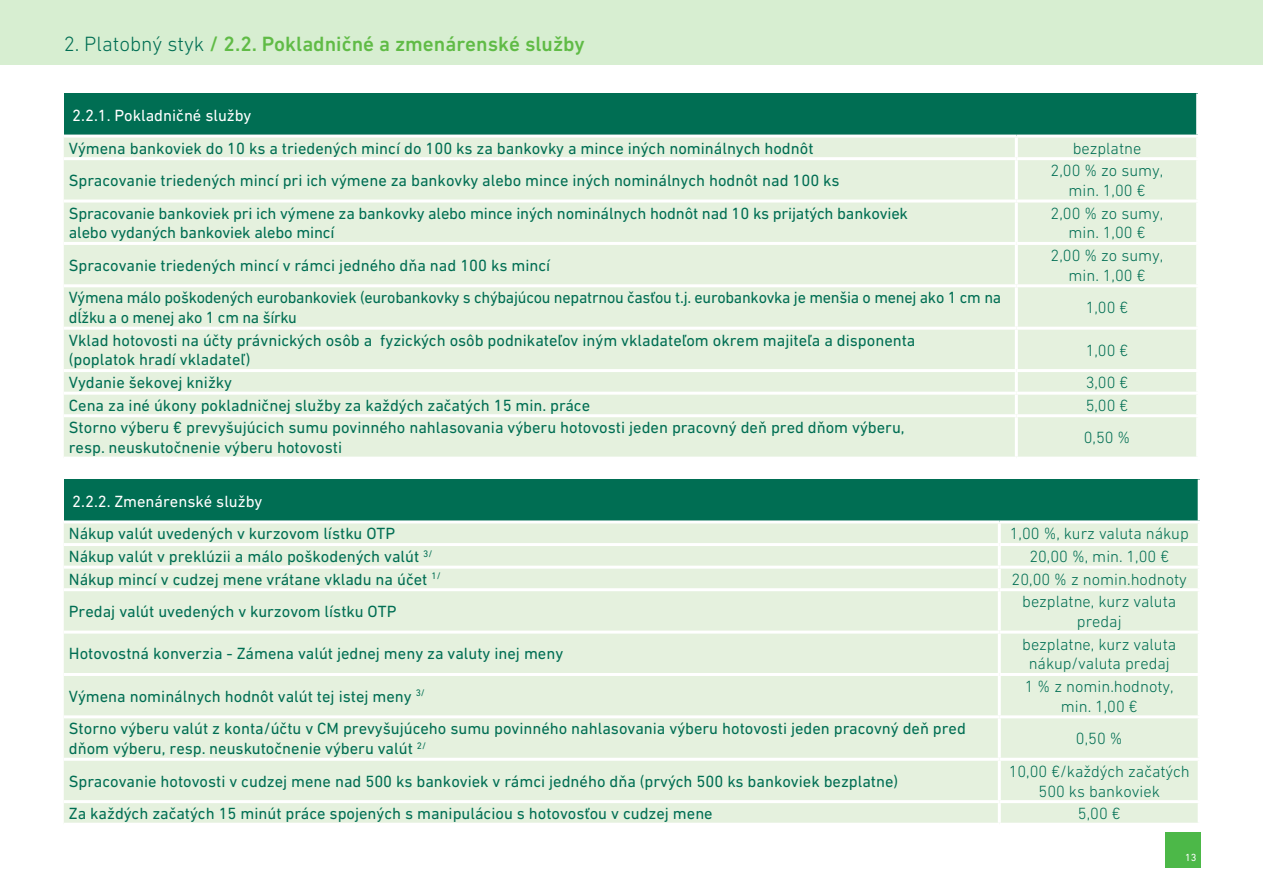
<style>
.page{position:relative;width:1263px;height:893px;background:#fff}
.page>*{position:absolute;margin:0;border:0;box-sizing:border-box;transform-origin:0 0}
.t1{font:500 21px "DIN Next W1 G";color:#60bb46}
.t2{font:16.5px/19.8px "DIN Next W1 G";color:#006e53}
.t3{font:300 16.5px/19.8px "DIN Next W1 G";color:#006e53;text-align:center}
.t4{font:16.5px "DIN Next W1 G";color:#fff}
.t5{font:10.5px "DIN Next W1 G";color:#fff}
.s1{font-weight:300;color:#006e53}
</style>
<div class="page">
<div style="left:1165px;top:832px;width:36px;height:36px;background:#4cb848"></div>
<div style="left:0;top:0;width:1263px;height:64px;background:#d7eed1"></div>
<div style="left:64px;top:94px;width:1134px;height:42px;background:#006e53"></div>
<div style="left:64px;top:138px;width:1132px;height:319px;background:#e5f1de"></div>
<hr style="left:1196px;top:94px;width:3px;height:41px;background:#fff">
<hr style="left:64px;top:135px;width:952px;height:3px;background:#fff">
<hr style="left:1016px;top:135px;width:183px;height:3px;background:#fff">
<hr style="left:1015px;top:138px;width:3px;height:19px;background:#fff">
<hr style="left:64px;top:157px;width:952px;height:3px;background:#fff">
<hr style="left:1015px;top:160px;width:3px;height:40px;background:#fff">
<hr style="left:1016px;top:157px;width:183px;height:3px;background:#fff">
<hr style="left:64px;top:200px;width:952px;height:3px;background:#fff">
<hr style="left:1015px;top:203px;width:3px;height:39px;background:#fff">
<hr style="left:1016px;top:200px;width:183px;height:3px;background:#fff">
<hr style="left:64px;top:242px;width:952px;height:3px;background:#fff">
<hr style="left:1015px;top:245px;width:3px;height:39px;background:#fff">
<hr style="left:1016px;top:242px;width:183px;height:3px;background:#fff">
<hr style="left:64px;top:284px;width:952px;height:3px;background:#fff">
<hr style="left:1015px;top:287px;width:3px;height:40px;background:#fff">
<hr style="left:1016px;top:284px;width:183px;height:3px;background:#fff">
<hr style="left:64px;top:327px;width:952px;height:3px;background:#fff">
<hr style="left:1015px;top:330px;width:3px;height:39px;background:#fff">
<hr style="left:1016px;top:327px;width:183px;height:3px;background:#fff">
<hr style="left:64px;top:369px;width:952px;height:3px;background:#fff">
<hr style="left:1015px;top:372px;width:3px;height:20px;background:#fff">
<hr style="left:1016px;top:369px;width:183px;height:3px;background:#fff">
<hr style="left:64px;top:392px;width:952px;height:3px;background:#fff">
<hr style="left:1015px;top:395px;width:3px;height:19px;background:#fff">
<hr style="left:1016px;top:392px;width:183px;height:3px;background:#fff">
<hr style="left:64px;top:414px;width:952px;height:3px;background:#fff">
<hr style="left:1015px;top:417px;width:3px;height:40px;background:#fff">
<hr style="left:1016px;top:414px;width:183px;height:3px;background:#fff">
<div style="left:64px;top:479px;width:1135px;height:43px;background:#006e53"></div>
<div style="left:64px;top:523px;width:1134px;height:300px;background:#e5f1de"></div>
<hr style="left:1198px;top:479px;width:3px;height:41px;background:#fff">
<hr style="left:64px;top:520px;width:935px;height:3px;background:#fff">
<hr style="left:999px;top:520px;width:202px;height:3px;background:#fff">
<hr style="left:998px;top:523px;width:3px;height:20px;background:#fff">
<hr style="left:64px;top:543px;width:935px;height:3px;background:#fff">
<hr style="left:998px;top:546px;width:3px;height:20px;background:#fff">
<hr style="left:999px;top:543px;width:202px;height:3px;background:#fff">
<hr style="left:64px;top:566px;width:935px;height:3px;background:#fff">
<hr style="left:998px;top:569px;width:3px;height:19px;background:#fff">
<hr style="left:999px;top:566px;width:202px;height:3px;background:#fff">
<hr style="left:64px;top:588px;width:935px;height:3px;background:#fff">
<hr style="left:998px;top:591px;width:3px;height:40px;background:#fff">
<hr style="left:999px;top:588px;width:202px;height:3px;background:#fff">
<hr style="left:64px;top:631px;width:935px;height:3px;background:#fff">
<hr style="left:998px;top:634px;width:3px;height:39px;background:#fff">
<hr style="left:999px;top:631px;width:202px;height:3px;background:#fff">
<hr style="left:64px;top:673px;width:935px;height:3px;background:#fff">
<hr style="left:998px;top:676px;width:3px;height:39px;background:#fff">
<hr style="left:999px;top:673px;width:202px;height:3px;background:#fff">
<hr style="left:64px;top:715px;width:935px;height:3px;background:#fff">
<hr style="left:998px;top:718px;width:3px;height:40px;background:#fff">
<hr style="left:999px;top:715px;width:202px;height:3px;background:#fff">
<hr style="left:64px;top:758px;width:935px;height:3px;background:#fff">
<hr style="left:998px;top:761px;width:3px;height:39px;background:#fff">
<hr style="left:999px;top:758px;width:202px;height:3px;background:#fff">
<hr style="left:64px;top:800px;width:935px;height:3px;background:#fff">
<hr style="left:998px;top:803px;width:3px;height:20px;background:#fff">
<hr style="left:999px;top:800px;width:202px;height:3px;background:#fff">
<p class="t1" style="left:64px;top:32px;width:522px"><span class="s1">2. Platobný styk</span> / 2.2. Pokladničné a zmenárenské služby</p>
<p class="t4" style="left:72px;top:106px;width:181px">2.2.1. Pokladničné služby</p>
<p class="t2" style="left:69px;top:138px;width:746px">Výmena bankoviek do 10 ks a triedených mincí do 100 ks za bankovky a mince iných nominálnych hodnôt</p>
<p class="t3" style="left:1073px;top:138px;width:70px">bezplatne</p>
<p class="t2" style="left:69px;top:170px;width:772px">Spracovanie triedených mincí pri ich výmene za bankovky alebo mince iných nominálnych hodnôt nad 100 ks</p>
<p class="t3" style="left:1050px;top:160px;width:114px">2,00 % zo sumy, min. 1,00 €</p>
<p class="t2" style="left:69px;top:203px;width:841px">Spracovanie bankoviek pri ich výmene za bankovky alebo mince iných nominálnych hodnôt nad 10 ks prijatých bankoviek alebo vydaných bankoviek alebo mincí</p>
<p class="t3" style="left:1050px;top:203px;width:114px">2,00 % zo sumy, min. 1,00 €</p>
<p class="t2" style="left:69px;top:255px;width:483px">Spracovanie triedených mincí v rámci jedného dňa nad 100 ks mincí</p>
<p class="t3" style="left:1050px;top:245px;width:114px">2,00 % zo sumy, min. 1,00 €</p>
<p class="t2" style="left:69px;top:288px;width:934px">Výmena málo poškodených eurobankoviek (eurobankovky s chýbajúcou nepatrnou časťou t.j. eurobankovka je menšia o menej ako 1 cm na dĺžku a o menej ako 1 cm na šírku</p>
<p class="t3" style="left:1086px;top:297px;width:44px">1,00 €</p>
<p class="t2" style="left:69px;top:330px;width:848px">Vklad hotovosti na účty právnických osôb a fyzických osôb podnikateľov iným vkladateľom okrem majiteľa a disponenta (poplatok hradí vkladateľ)</p>
<p class="t3" style="left:1086px;top:340px;width:44px">1,00 €</p>
<p class="t2" style="left:69px;top:372px;width:165px">Vydanie šekovej knižky</p>
<p class="t3" style="left:1086px;top:372px;width:44px">3,00 €</p>
<p class="t2" style="left:69px;top:395px;width:523px">Cena za iné úkony pokladničnej služby za každých začatých 15 min. práce</p>
<p class="t3" style="left:1086px;top:395px;width:44px">5,00 €</p>
<p class="t2" style="left:69px;top:417px;width:837px">Storno výberu € prevyšujúcich sumu povinného nahlasovania výberu hotovosti jeden pracovný deň pred dňom výberu, resp. neuskutočnenie výberu hotovosti</p>
<p class="t3" style="left:1084px;top:427px;width:48px">0,50 %</p>
<p class="t4" style="left:72px;top:492px;width:192px">2.2.2. Zmenárenské služby</p>
<p class="t2" style="left:69px;top:524px;width:328px">Nákup valút uvedených v kurzovom lístku OTP</p>
<p class="t3" style="left:1010px;top:524px;width:181px">1,00 %, kurz valuta nákup</p>
<p class="t2" style="left:69px;top:546px;width:365px">Nákup valút v preklúzii a málo poškodených valút <sup>3/</sup></p>
<p class="t3" style="left:1029px;top:546px;width:141px">20,00 %, min. 1,00 €</p>
<p class="t2" style="left:69px;top:569px;width:373px">Nákup mincí v cudzej mene vrátane vkladu na účet <sup>1/</sup></p>
<p class="t3" style="left:1011px;top:569px;width:177px">20,00 % z nomin.hodnoty</p>
<p class="t2" style="left:69px;top:601px;width:329px">Predaj valút uvedených v kurzovom lístku OTP</p>
<p class="t3" style="left:1022px;top:591px;width:156px">bezplatne, kurz valuta predaj</p>
<p class="t2" style="left:69px;top:644px;width:496px">Hotovostná konverzia - Zámena valút jednej meny za valuty inej meny</p>
<p class="t3" style="left:1022px;top:634px;width:156px">bezplatne, kurz valuta nákup/valuta predaj</p>
<p class="t2" style="left:69px;top:686px;width:358px">Výmena nominálnych hodnôt valút tej istej meny <sup>3/</sup></p>
<p class="t3" style="left:1025px;top:676px;width:150px">1 % z nomin.hodnoty, min. 1,00 €</p>
<p class="t2" style="left:69px;top:719px;width:898px">Storno výberu valút z konta/účtu v CM prevyšujúceho sumu povinného nahlasovania výberu hotovosti jeden pracovný deň pred dňom výberu, resp. neuskutočnenie výberu valút <sup>2/</sup></p>
<p class="t3" style="left:1076px;top:729px;width:48px">0,50 %</p>
<p class="t2" style="left:69px;top:771px;width:831px">Spracovanie hotovosti v cudzej mene nad 500 ks bankoviek v rámci jedného dňa (prvých 500 ks bankoviek bezplatne)</p>
<p class="t3" style="left:1009px;top:761px;width:183px">10,00 €/každých začatých<br>500 ks bankoviek</p>
<p class="t2" style="left:69px;top:803px;width:645px">Za každých začatých 15 minút práce spojených s manipuláciou s hotovosťou v cudzej mene</p>
<p class="t3" style="left:1078px;top:803px;width:44px">5,00 €</p>
<p class="t5" style="left:1185px;top:851px;width:13px">13</p>
</div>
